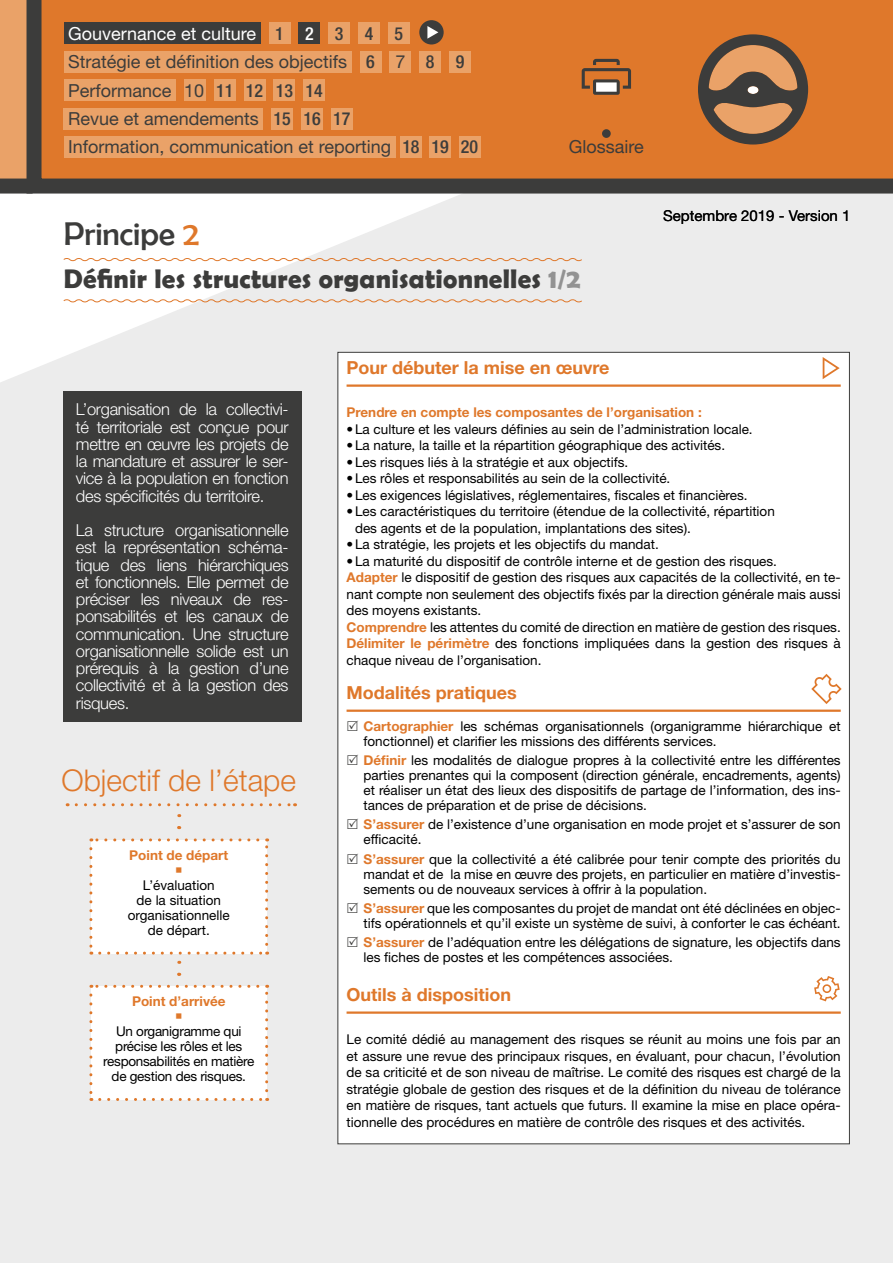
<style>
.page{position:relative;width:893px;height:1263px;background:#fff}
.page>*{position:absolute;margin:0;border:0;box-sizing:border-box;transform-origin:0 0}
.Principe{font:33px "Berlin Sans FB";color:#3c3c3b}
.Titre_Etapes{font:300 30px "Helvetica Neue LT Std";color:#df782b}
.T01_8_61_89_2{font:700 27px "Berlin Sans FB Demi";letter-spacing:.01em;color:#3c3c3b}
.t1{font:18px/28.5px "Helvetica Neue LT Std";color:#3c3c3b}
.T02_Filet{font:700 18px "Helvetica Neue LT Std";color:#df782b}
.t2{font:500 condensed 18px "Helvetica Neue LT Std";color:#3c3c3b}
.t3{font:18px "Helvetica Neue LT Std";color:#fff}
.Menu_CHIFFRES_Grey{font:500 condensed 18px "Helvetica Neue LT Std";color:#fff}
.Chapeau{font:300 16.5px/17.2px "Helvetica Neue LT Std";letter-spacing:-.02em;color:#fff;text-align:justify}
.Date{font:15px "Helvetica Neue LT Std";color:#000}
.Texte_Courant_Juitif{font:13.5px/16.5px "Helvetica Neue LT Std";color:#000}
.Objectif_de_l_Etapes{font:13.5px/15px "Helvetica Neue LT Std";letter-spacing:-.02em;color:#000;text-align:center}
.Objectif_de_l_Etapes-2{font:13.5px/15px "Helvetica Neue LT Std";color:#000;text-align:center}
.Texte_Courant_Juitif-2{font:700 13.5px "Helvetica Neue LT Std";color:#df782b}
.Etapes_T01{font:700 13.5px "Helvetica Neue LT Std";color:#df782b}
.s1{color:#df782b}
.s2{color:#929292}
.s3{font-weight:700;color:#df782b}
</style>
<div class="page">
<div style="left:0;top:179px;width:893px;height:1084px;background:#ececec"></div>
<svg style="left:0;top:194px;width:499px;height:197px"></svg>
<div style="left:0;top:0;width:33px;height:179px;background:#eaa268"></div>
<div style="left:0;top:179px;width:33px;height:15px;background:#3c3c3b"></div>
<svg style="left:19px;top:0;width:874px;height:201px;background:#cd7d40"></svg>
<svg style="left:698px;top:34px;width:110px;height:111px;background:#9c6c47"></svg>
<div style="left:299px;top:23px;width:21px;height:21px;background:#3c3c3b"></div>
<svg style="left:177px;top:961px;width:3px;height:15px"></svg>
<svg style="left:76px;top:803px;width:220px;height:3px"></svg>
<div style="left:91px;top:986px;width:176px;height:113px;background:#fff"></div>
<svg style="left:89px;top:995px;width:3px;height:106px"></svg>
<svg style="left:100px;top:1098px;width:168px;height:3px"></svg>
<svg style="left:265px;top:985px;width:3px;height:106px"></svg>
<svg style="left:91px;top:985px;width:167px;height:3px"></svg>
<div style="left:338px;top:352px;width:511px;height:792px;background:#fff"></div>
<hr style="left:347px;top:384px;width:494px;height:3px;background:#df782b">
<hr style="left:347px;top:709px;width:494px;height:3px;background:#df782b">
<hr style="left:347px;top:1011px;width:494px;height:3px;background:#df782b">
<svg style="left:814px;top:976px;width:26px;height:25px"></svg>
<svg style="left:811px;top:674px;width:31px;height:30px"></svg>
<svg style="left:823px;top:357px;width:17px;height:22px"></svg>
<div style="left:63px;top:391px;width:238px;height:330px;background:#3c3c3b"></div>
<svg style="left:63px;top:257px;width:519px;height:5px"></svg>
<svg style="left:63px;top:298px;width:519px;height:5px"></svg>
<div style="left:91px;top:840px;width:176px;height:113px;background:#fff"></div>
<svg style="left:89px;top:849px;width:3px;height:105px"></svg>
<svg style="left:100px;top:951px;width:168px;height:3px"></svg>
<svg style="left:265px;top:838px;width:3px;height:106px"></svg>
<svg style="left:91px;top:838px;width:167px;height:3px"></svg>
<svg style="left:177px;top:814px;width:3px;height:15px"></svg>
<svg style="left:582px;top:59px;width:49px;height:36px;background:#ab7247"></svg>
<div style="left:602px;top:129px;width:9px;height:9px;background:#3c3c3b;border-radius:50%"></div>
<div style="left:419px;top:20px;width:25px;height:25px;background:#3c3c3b;border-radius:50%"></div>
<svg style="left:427px;top:26px;width:11px;height:13px"></svg>
<h3 class="t3" style="left:68px;top:23px;width:190px">Gouvernance et culture</h3>
<h3 class="t1" style="left:68px;top:47px;width:325px">Stratégie et définition des objectifs<br>Performance<br>Revue et amendements<br>Information, communication et reporting</h3>
<h3 class="t2" style="left:275px;top:23px;width:10px">1</h3>
<p class="Menu_CHIFFRES_Grey" style="left:305px;top:23px;width:10px">2</p>
<h3 class="t2" style="left:335px;top:23px;width:10px">3</h3>
<h3 class="t2" style="left:365px;top:23px;width:10px">4</h3>
<h3 class="t2" style="left:395px;top:23px;width:10px">5</h3>
<h3 class="t2" style="left:366px;top:51px;width:10px">6</h3>
<h3 class="t2" style="left:426px;top:51px;width:10px">8</h3>
<h3 class="t2" style="left:456px;top:51px;width:10px">9</h3>
<h3 class="t1" style="left:395px;top:47px;width:12px">7</h3>
<h3 class="t1" style="left:184px;top:76px;width:22px">10</h3>
<h3 class="t2" style="left:216px;top:79px;width:19px">11</h3>
<h3 class="t2" style="left:246px;top:79px;width:19px">12</h3>
<h3 class="t2" style="left:276px;top:79px;width:19px">13</h3>
<h3 class="t2" style="left:306px;top:79px;width:19px">14</h3>
<h3 class="t2" style="left:274px;top:108px;width:19px">15</h3>
<h3 class="t2" style="left:303px;top:108px;width:19px">16</h3>
<h3 class="t2" style="left:333px;top:108px;width:19px">17</h3>
<h3 class="t2" style="left:402px;top:136px;width:19px">18</h3>
<h3 class="t2" style="left:432px;top:136px;width:19px">19</h3>
<h3 class="t2" style="left:461px;top:136px;width:19px">20</h3>
<h3 class="t1" style="left:569px;top:133px;width:76px">Glossaire</h3>
<p class="Principe" style="left:64px;top:215px;width:137px">Principe <span class="s1">2</span></p>
<p class="T01_8_61_89_2" style="left:64px;top:263px;width:518px">Définir les structures organisationnelles <span class="s2">1/2</span></p>
<p class="Date" style="left:663px;top:207px;width:189px">Septembre 2019 - Version 1</p>
<p class="Chapeau" style="left:76px;top:400px;width:214px">L’organisation de la collectivi&shy;té territoriale est conçue pour mettre en œuvre les projets de la mandature et assurer le ser&shy;vice à la population en fonction des spécificités du territoire.</p>
<p class="Chapeau" style="left:76px;top:521px;width:214px">La structure organisationnelle est la représentation schéma&shy;tique des liens hiérarchiques et fonctionnels. Elle permet de préciser les niveaux de res&shy;ponsabilités et les canaux de communication. Une structure organisationnelle solide est un prérequis à la gestion d’une collectivité et à la gestion des risques.</p>
<p class="Titre_Etapes" style="left:62px;top:762px;width:236px">Objectif de l’étape</p>
<p class="Etapes_T01" style="left:129px;top:846px;width:100px">Point de départ</p>
<p class="Objectif_de_l_Etapes-2" style="left:128px;top:877px;width:103px">L’évaluation<br>de la situation organisationnelle de départ.</p>
<p class="Etapes_T01" style="left:132px;top:993px;width:95px">Point d’arrivée</p>
<p class="Objectif_de_l_Etapes" style="left:103px;top:1023px;width:153px">Un organigramme qui précise les rôles et les responsabilités en matière de gestion des risques.</p>
<p class="T02_Filet" style="left:347px;top:356px;width:265px">Pour débuter la mise en œuvre</p>
<p class="Texte_Courant_Juitif-2" style="left:347px;top:404px;width:357px">Prendre en compte les composantes de l’organisation :</p>
<p class="Texte_Courant_Juitif" style="left:347px;top:420px;width:408px">•La culture et les valeurs définies au sein de l’administration locale.</p>
<p class="Texte_Courant_Juitif" style="left:347px;top:437px;width:380px">•La nature, la taille et la répartition géographique des activités.</p>
<p class="Texte_Courant_Juitif" style="left:347px;top:453px;width:283px">•Les risques liés à la stratégie et aux objectifs.</p>
<p class="Texte_Courant_Juitif" style="left:347px;top:470px;width:325px">•Les rôles et responsabilités au sein de la collectivité.</p>
<p class="Texte_Courant_Juitif" style="left:347px;top:486px;width:403px">•Les exigences législatives, réglementaires, fiscales et financières.</p>
<p class="Texte_Courant_Juitif" style="left:355px;top:503px;width:421px;text-indent:-9px">•Les caractéristiques du territoire (étendue de la collectivité, répartition des agents et de la population, implantations des sites).</p>
<p class="Texte_Courant_Juitif" style="left:347px;top:536px;width:314px">•La stratégie, les projets et les objectifs du mandat.</p>
<p class="Texte_Courant_Juitif" style="left:347px;top:552px;width:432px">•La maturité du dispositif de contrôle interne et de gestion des risques.</p>
<p class="Texte_Courant_Juitif" style="left:347px;top:569px;width:496px;text-align:justify"><span class="s3">Adapter</span> le dispositif de gestion des risques aux capacités de la collectivité, en te&shy;nant compte non seulement des objectifs fixés par la direction générale mais aussi des moyens existants.</p>
<p class="Texte_Courant_Juitif" style="left:347px;top:618px;width:496px"><span class="s3">Comprendre</span> les attentes du comité de direction en matière de gestion des risques.</p>
<p class="Texte_Courant_Juitif" style="left:347px;top:635px;width:496px"><span class="s3">Délimiter le périmètre</span> des fonctions impliquées dans la gestion des risques à chaque niveau de l’organisation.</p>
<p class="T02_Filet" style="left:347px;top:681px;width:172px">Modalités pratiques</p>
<p class="Texte_Courant_Juitif" style="left:364px;top:718px;width:479px;line-height:15px"><span class="s3">Cartographier</span> les schémas organisationnels (organigramme hiérarchique et fonctionnel) et clarifier les missions des différents services.</p>
<p class="Texte_Courant_Juitif" style="left:364px;top:753px;width:479px;line-height:15px;text-align:justify"><span class="s3">Définir</span> les modalités de dialogue propres à la collectivité entre les différentes parties prenantes qui la composent (direction générale, encadrements, agents) et réaliser un état des lieux des dispositifs de partage de l’information, des ins&shy;tances de préparation et de prise de décisions.</p>
<p class="Texte_Courant_Juitif" style="left:364px;top:817px;width:479px;line-height:15px"><span class="s3">S’assurer</span> de l’existence d’une organisation en mode projet et s’assurer de son efficacité.</p>
<p class="Texte_Courant_Juitif" style="left:364px;top:851px;width:479px;line-height:15px;text-align:justify"><span class="s3">S’assurer</span> que la collectivité a été calibrée pour tenir compte des priorités du mandat et de la mise en œuvre des projets, en particulier en matière d’investis&shy;sements ou de nouveaux services à offrir à la population.</p>
<p class="Texte_Courant_Juitif" style="left:364px;top:900px;width:479px;line-height:15px"><span class="s3">S’assurer</span> que les composantes du projet de mandat ont été déclinées en objec&shy;tifs opérationnels et qu’il existe un système de suivi, à conforter le cas échéant.</p>
<p class="Texte_Courant_Juitif" style="left:364px;top:935px;width:479px;line-height:15px"><span class="s3">S’assurer</span> de l’adéquation entre les délégations de signature, les objectifs dans les fiches de postes et les compétences associées.</p>
<p class="T02_Filet" style="left:347px;top:983px;width:166px">Outils à disposition</p>
<p class="Texte_Courant_Juitif" style="left:347px;top:1031px;width:496px;text-align:justify">Le comité dédié au management des risques se réunit au moins une fois par an et assure une revue des principaux risques, en évaluant, pour chacun, l’évolution de sa criticité et de son niveau de maîtrise. Le comité des risques est chargé de la stratégie globale de gestion des risques et de la définition du niveau de tolérance en matière de risques, tant actuels que futurs. Il examine la mise en place opéra&shy;tionnelle des procédures en matière de contrôle des risques et des activités.</p>
</div>
